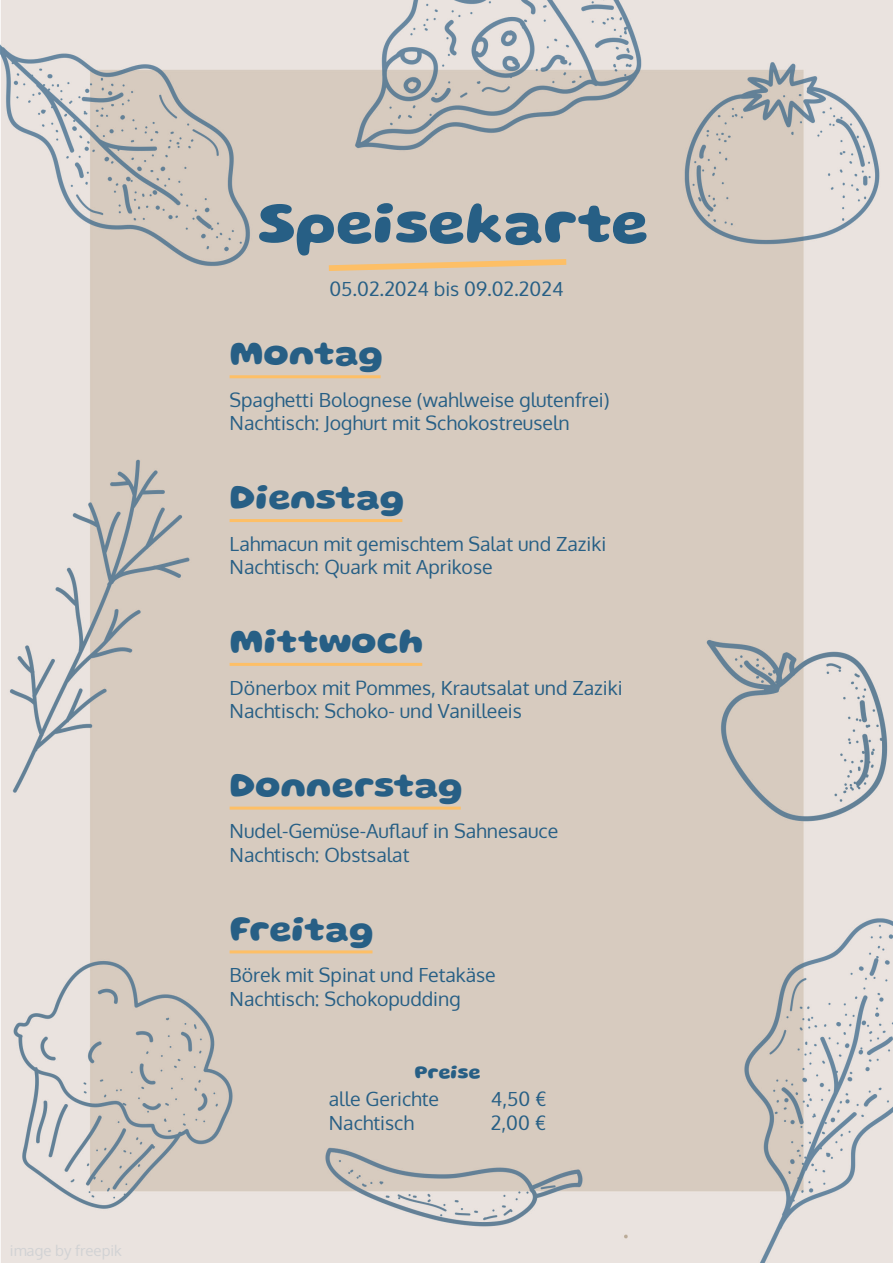
<style>
.page{position:relative;width:893px;height:1263px;background:#fff}
.page>*{position:absolute;margin:0;border:0;box-sizing:border-box;transform-origin:0 0}
.t1{font:700 60px "Gluten";color:#275f85}
.t2{font:700 36px "Gluten";color:#275f85}
.t3{font:19.5px/23.4px "Oxygen";color:#275f85}
.t4{font:700 19.5px "Gluten";color:#275f85}
.t5{font:15px "Oxygen";color:#d1d2d4}
</style>
<div class="page">
<img style="left:1px;top:0;width:891px;height:1263px">
<svg style="left:327px;top:257px;width:241px;height:16px;background:#e4c69f"></svg>
<hr style="left:230px;top:375px;width:151px;height:3px;background:#fdbf66">
<hr style="left:230px;top:519px;width:172px;height:3px;background:#fdbf66">
<hr style="left:230px;top:663px;width:192px;height:3px;background:#fdbf66">
<hr style="left:230px;top:807px;width:231px;height:3px;background:#fdbf66">
<hr style="left:230px;top:950px;width:142px;height:3px;background:#fdbf66">
<p class="t5" style="left:10px;top:1240px;width:113px">image by freepik</p>
<h1 class="t1" style="left:258px;top:178px;width:391px">Speisekarte</h1>
<p class="t3" style="left:329px;top:278px;width:236px">05.02.2024 bis 09.02.2024</p>
<h2 class="t2" style="left:230px;top:326px;width:156px">Montag</h2>
<p class="t3" style="left:230px;top:388px;width:381px">Spaghetti Bolognese (wahlweise glutenfrei)<br>Nachtisch: Joghurt mit Schokostreuseln</p>
<h2 class="t2" style="left:230px;top:470px;width:177px">Dienstag</h2>
<p class="t3" style="left:230px;top:532px;width:378px">Lahmacun mit gemischtem Salat und Zaziki<br>Nachtisch: Quark mit Aprikose</p>
<h2 class="t2" style="left:230px;top:614px;width:196px">Mittwoch</h2>
<p class="t3" style="left:230px;top:676px;width:394px">Dönerbox mit Pommes, Krautsalat und Zaziki<br>Nachtisch: Schoko- und Vanilleeis</p>
<h2 class="t2" style="left:230px;top:758px;width:235px">Donnerstag</h2>
<p class="t3" style="left:230px;top:820px;width:330px">Nudel-Gemüse-Auflauf in Sahnesauce<br>Nachtisch: Obstsalat</p>
<h2 class="t2" style="left:230px;top:901px;width:146px">Freitag</h2>
<p class="t3" style="left:230px;top:963px;width:268px">Börek mit Spinat und Fetakäse<br>Nachtisch: Schokopudding</p>
<p class="t4" style="left:415px;top:1057px;width:67px">Preise</p>
<p class="t3" style="left:329px;top:1087px;width:112px">alle Gerichte</p>
<p class="t3" style="left:491px;top:1087px;width:57px">4,50 €</p>
<p class="t3" style="left:329px;top:1111px;width:87px">Nachtisch</p>
<p class="t3" style="left:491px;top:1111px;width:57px">2,00 €</p>
</div>
